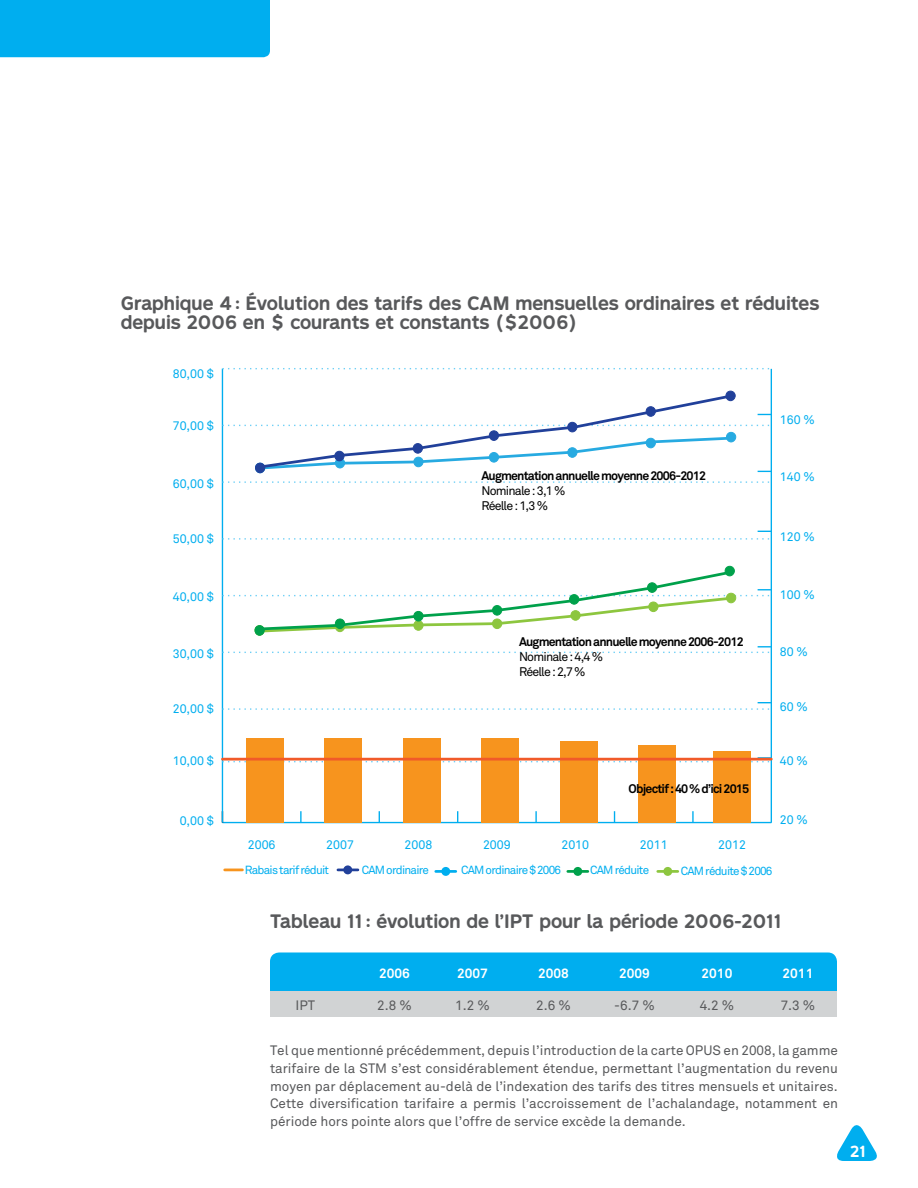
<style>
.page{position:relative;width:918px;height:1188px;background:#fff}
.page>*{position:absolute;margin:0;border:0;box-sizing:border-box;transform-origin:0 0}
.t1{font:700 18px/19.5px "STM Montreal";color:#58595b}
.t2{font:700 15px "STM Montreal";color:#fff}
.t3{font:13.5px/18px "Akkurat";color:#58595b;text-align:justify}
.t4{font:700 13.5px "Akkurat";color:#fff}
.t5{font:12.45px "Akkurat";color:#00aeef}
.t6{font:700 12.45px "Akkurat";letter-spacing:-.065em;color:#000}
.t7{font:12.45px/14.9px "Akkurat";letter-spacing:-.065em;color:#000}
.t8{font:11.7px "Akkurat";letter-spacing:-.065em;color:#00aeef}
</style>
<div class="page">
<div style="left:0;top:0;width:270px;height:57px;background:#00aeef"></div>
<svg style="left:837px;top:1125px;width:40px;height:36px"></svg>
<div style="left:270px;top:952px;width:567px;height:39px;background:#00aeef"></div>
<div style="left:270px;top:992px;width:567px;height:25px;background:#d1d3d4"></div>
<hr style="left:222px;top:822px;width:549px;height:1px;background:#00aeef">
<svg style="left:300px;top:811px;width:2px;height:11px"></svg>
<svg style="left:535px;top:811px;width:2px;height:11px"></svg>
<svg style="left:692px;top:811px;width:2px;height:11px"></svg>
<hr style="left:222px;top:369px;width:1px;height:454px;background:#00aeef">
<svg style="left:222px;top:538px;width:549px;height:2px"></svg>
<svg style="left:222px;top:481px;width:549px;height:2px"></svg>
<svg style="left:222px;top:368px;width:549px;height:1px"></svg>
<div style="left:725px;top:566px;width:9px;height:10px;background:#00a14b;border-radius:50%"></div>
<div style="left:725px;top:566px;width:10px;height:10px;border:1px solid #00a14b;border-radius:50%"></div>
<div style="left:255px;top:625px;width:10px;height:11px;border:1px solid #00a14b;border-radius:50%"></div>
<div style="left:255px;top:463px;width:10px;height:10px;border:1px solid #21409a;border-radius:50%"></div>
<div style="left:725px;top:391px;width:11px;height:10px;border:1px solid #21409a;border-radius:50%"></div>
<hr style="left:771px;top:369px;width:1px;height:454px;background:#00aeef">
<svg style="left:222px;top:757px;width:549px;height:5px"></svg>
<svg style="left:222px;top:702px;width:549px;height:8px"></svg>
<svg style="left:222px;top:646px;width:549px;height:7px"></svg>
<svg style="left:222px;top:569px;width:549px;height:65px"></svg>
<svg style="left:758px;top:531px;width:13px;height:1px"></svg>
<svg style="left:222px;top:393px;width:549px;height:79px"></svg>
<div style="left:246px;top:738px;width:38px;height:85px;background:#f7941e"></div>
<div style="left:325px;top:738px;width:37px;height:85px;background:#f7941e"></div>
<div style="left:403px;top:738px;width:38px;height:85px;background:#f7941e"></div>
<div style="left:481px;top:738px;width:38px;height:85px;background:#f7941e"></div>
<div style="left:560px;top:742px;width:37px;height:81px;background:#f7941e"></div>
<div style="left:638px;top:745px;width:38px;height:78px;background:#f7941e"></div>
<div style="left:713px;top:751px;width:38px;height:72px;background:#f7941e"></div>
<hr style="left:222px;top:758px;width:549px;height:3px;background:#f15a29">
<div style="left:343px;top:865px;width:9px;height:9px;background:#21409a;border-radius:50%"></div>
<hr style="left:338px;top:869px;width:20px;height:2px;background:#21409a">
<div style="left:441px;top:867px;width:9px;height:9px;background:#00aeef;border-radius:50%"></div>
<hr style="left:436px;top:870px;width:20px;height:3px;background:#00aeef">
<svg style="left:225px;top:869px;width:17px;height:2px"></svg>
<div style="left:573px;top:867px;width:9px;height:9px;background:#00a14b;border-radius:50%"></div>
<hr style="left:568px;top:870px;width:20px;height:3px;background:#00a14b">
<div style="left:663px;top:867px;width:9px;height:9px;background:#8dc63f;border-radius:50%"></div>
<hr style="left:658px;top:870px;width:20px;height:3px;background:#8dc63f">
<h1 class="t1" style="left:121px;top:293px;width:700px">Graphique 4 : Évolution des tarifs des CAM mensuelles ordinaires et réduites depuis 2006 en $ courants et constants ($2006)</h1>
<p class="t5" style="left:173px;top:366px;width:42px">80,00 $</p>
<p class="t5" style="left:173px;top:417px;width:42px">70,00 $</p>
<p class="t5" style="left:780px;top:412px;width:37px">160 %</p>
<p class="t5" style="left:173px;top:475px;width:42px">60,00 $</p>
<p class="t6" style="left:481px;top:468px;width:226px">Augmentation annuelle moyenne 2006-2012</p>
<p class="t7" style="left:481px;top:483px;width:86px">Nominale : 3,1 %<br>Réelle : 1,3 %</p>
<p class="t5" style="left:780px;top:469px;width:37px">140 %</p>
<p class="t5" style="left:173px;top:531px;width:42px">50,00 $</p>
<p class="t5" style="left:780px;top:529px;width:37px">120 %</p>
<p class="t5" style="left:173px;top:589px;width:42px">40,00 $</p>
<p class="t5" style="left:780px;top:587px;width:37px">100 %</p>
<p class="t5" style="left:173px;top:646px;width:42px">30,00 $</p>
<p class="t6" style="left:519px;top:634px;width:226px">Augmentation annuelle moyenne 2006-2012</p>
<p class="t7" style="left:519px;top:649px;width:86px">Nominale : 4,4 %<br>Réelle : 2,7 %</p>
<p class="t5" style="left:780px;top:644px;width:30px">80 %</p>
<p class="t5" style="left:173px;top:701px;width:42px">20,00 $</p>
<p class="t5" style="left:780px;top:699px;width:30px">60 %</p>
<p class="t5" style="left:173px;top:753px;width:42px">10,00 $</p>
<p class="t5" style="left:780px;top:753px;width:30px">40 %</p>
<p class="t6" style="left:629px;top:781px;width:122px">Objectif : 40 % d’ici 2015</p>
<p class="t5" style="left:180px;top:813px;width:36px">0,00 $</p>
<p class="t5" style="left:780px;top:812px;width:30px">20 %</p>
<p class="t5" style="left:248px;top:837px;width:29px">2006</p>
<p class="t5" style="left:326px;top:837px;width:29px">2007</p>
<p class="t5" style="left:405px;top:837px;width:29px">2008</p>
<p class="t5" style="left:483px;top:837px;width:29px">2009</p>
<p class="t5" style="left:561px;top:837px;width:29px">2010</p>
<p class="t5" style="left:640px;top:837px;width:29px">2011</p>
<p class="t5" style="left:718px;top:837px;width:29px">2012</p>
<p class="t8" style="left:245px;top:863px;width:86px">Rabais tarif réduit</p>
<p class="t8" style="left:362px;top:863px;width:69px">CAM ordinaire</p>
<p class="t8" style="left:461px;top:863px;width:102px">CAM ordinaire $ 2006</p>
<p class="t8" style="left:590px;top:863px;width:60px">CAM réduite</p>
<p class="t8" style="left:681px;top:863px;width:93px">CAM réduite $ 2006</p>
<h1 class="t1" style="left:270px;top:911px;width:513px">Tableau 11 : évolution de l’I PT pour la période 2006-2011</h1>
<p class="t4" style="left:379px;top:965px;width:32px">2006</p>
<p class="t4" style="left:457px;top:965px;width:32px">2007</p>
<p class="t4" style="left:538px;top:965px;width:32px">2008</p>
<p class="t4" style="left:619px;top:965px;width:32px">2009</p>
<p class="t4" style="left:702px;top:965px;width:32px">2010</p>
<p class="t4" style="left:783px;top:965px;width:32px">2011</p>
<p class="t3" style="left:296px;top:996px;width:21px">IPT</p>
<p class="t3" style="left:377px;top:996px;width:36px">2.8 %</p>
<p class="t3" style="left:455px;top:996px;width:36px">1.2 %</p>
<p class="t3" style="left:536px;top:996px;width:36px">2.6 %</p>
<p class="t3" style="left:614px;top:996px;width:42px">-6.7 %</p>
<p class="t3" style="left:700px;top:996px;width:36px">4.2 %</p>
<p class="t3" style="left:781px;top:996px;width:36px">7.3 %</p>
<p class="t3" style="left:270px;top:1041px;width:570px">Tel que mentionné précédemment, depuis l’introduction de la carte OPUS en 2008, la gamme tarifaire de la STM s’est considérablement étendue, permettant l’augmentation du revenu moyen par déplacement au-delà de l’indexation des tarifs des titres mensuels et unitaires.<br>Cette diversification tarifaire a permis l’accroissement de l’achalandage, notamment en période hors pointe alors que l’offre de service excède la demande.</p>
<p class="t2" style="left:850px;top:1142px;width:17px">21</p>
</div>
